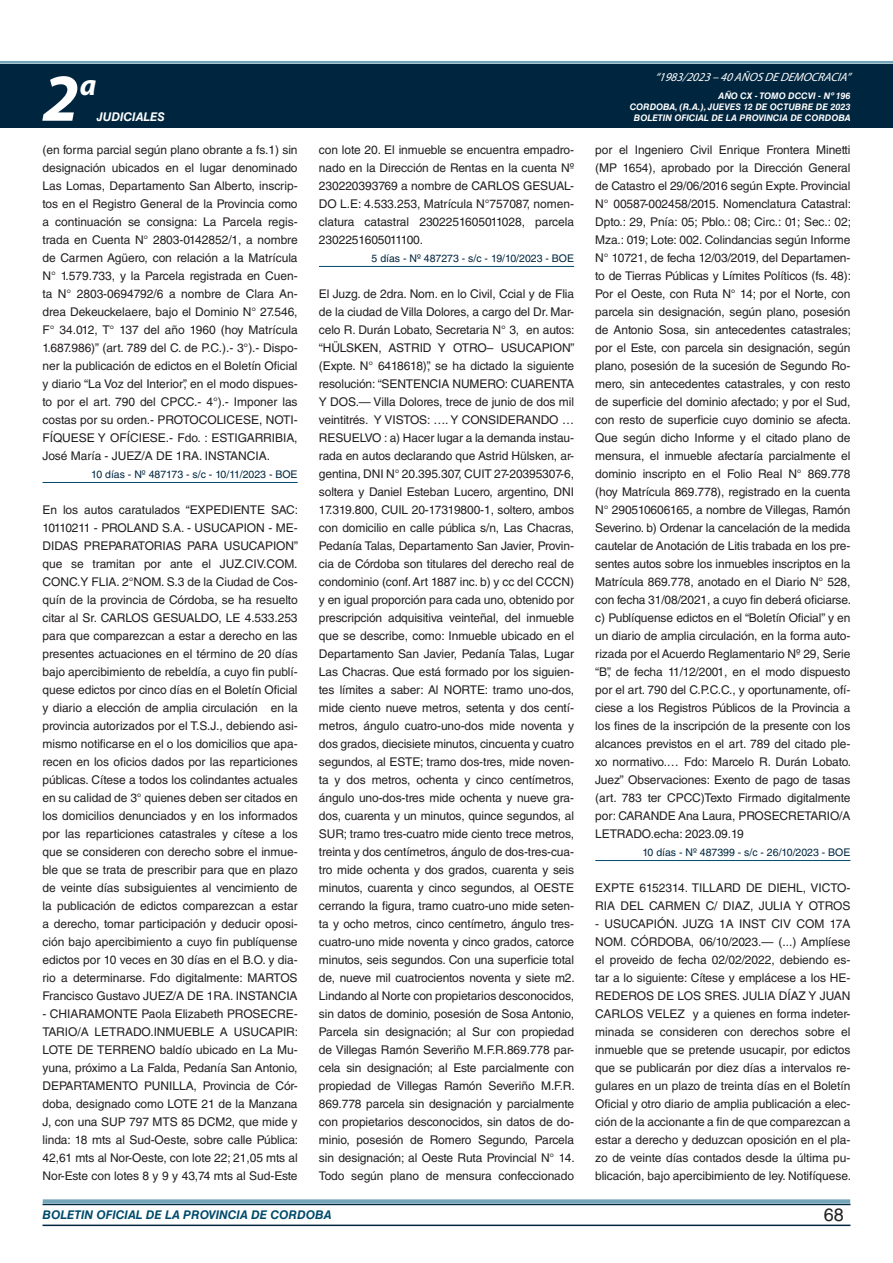
<style>
.page{position:relative;width:893px;height:1263px;background:#fff}
.page>*{position:absolute;margin:0;border:0;box-sizing:border-box;transform-origin:0 0}
.t1{font:italic 700 67.5px "Myriad Pro";color:#fff}
.t2{font:italic 700 30px "Myriad Pro";color:#fff}
.t3{font:18px "Helvetica LT Std";color:#231f20}
.TEXTO_BASE{font:12px/18px "Helvetica LT Std";letter-spacing:-.005em;color:#231f20;text-align:justify}
.t4{font:italic 700 12px "Helvetica LT Std";color:#004b6c}
.t5{font:italic 12px "Myriad Pro";color:#fff}
.t6{font:italic 700 12px "Helvetica LT Std";color:#fff}
.FECHA_DE_VENCIMIENTO{font:10.5px "Helvetica LT Std";color:#00263f}
.t7{font:italic 700 9px/10.8px "Helvetica LT Std";color:#fff;text-align:right}
</style>
<div class="page">
<div style="left:0;top:61px;width:893px;height:6px;background:#fff;opacity:.75"></div>
<div style="left:0;top:64px;width:893px;height:64px;background:#00263f"></div>
<hr style="left:43px;top:1224px;width:807px;height:2px;background:#00263f">
<div style="left:42px;top:1198px;width:809px;height:8px;background:#fff;opacity:.75"></div>
<hr style="left:43px;top:482px;width:255px;height:1px;background:#004b6c">
<hr style="left:319px;top:266px;width:255px;height:1px;background:#004b6c">
<hr style="left:595px;top:860px;width:255px;height:1px;background:#004b6c">
<p class="t5" style="left:655px;top:70px;width:197px">“ 1983/2023 – 40 AÑOS DE DEMOCRACIA”</p>
<h1 class="t1" style="left:43px;top:54px;width:38px">2</h1>
<h2 class="t2" style="left:80px;top:66px;width:18px">a</h2>
<p class="t7" style="left:630px;top:91px;width:222px">AÑO CX - TOMO DCCVI - Nº 196<br>CORDOBA, (R.A.), JUEVES 12 DE OCTUBRE DE 2023</p>
<p class="t6" style="left:97px;top:110px;width:70px">JUDICIALES</p>
<p class="t7" style="left:634px;top:112px;width:218px">BOLETIN OFICIAL DE LA PROVINCIA DE CORDOBA</p>
<p class="TEXTO_BASE" style="left:43px;top:141px;width:257px">(en forma parcial según plano obrante a fs.1) sin designación ubicados en el lugar denominado Las Lomas, Departamento San Alberto, inscrip&shy;tos en el Registro General de la Provincia como a continuación se consigna: La Parcela regis&shy;trada en Cuenta N° 2803-0142852/1, a nombre de Carmen Agüero, con relación a la Matrícula N° 1.579.733, y la Parcela registrada en Cuen&shy;ta N° 2803-0694792/6 a nombre de Clara An&shy;drea Dekeuckelaere, bajo el Dominio N° 27.546, F° 34.012, T° 137 del año 1960 (hoy Matrícula 1.687.986)” (art. 789 del C. de P.C.).- 3°).- Dispo&shy;ner la publicación de edictos en el Boletín Oficial y diario “La Voz del Interior”, en el modo dispues&shy;to por el art. 790 del CPCC.- 4°).- Imponer las costas por su orden.- PROTOCOLICESE, NOTI-FÍQUESE Y OFÍCIESE.- Fdo. : ESTIGARRIBIA, José María - JUEZ/A DE 1RA. INSTANCIA.</p>
<p class="FECHA_DE_VENCIMIENTO" style="left:91px;top:468px;width:208px">10 días - Nº 487173 - s/c - 10/11/2023 - BOE</p>
<p class="TEXTO_BASE" style="left:43px;top:501px;width:257px">En los autos caratulados “EXPEDIENTE SAC:<br>10110211 - PROLAND S.A. - USUCAPION - ME-DIDAS PREPARATORIAS PARA USUCAPION” que se tramitan por ante el JUZ.CIV.COM.<br>CONC.Y FLIA. 2°NOM. S.3 de la Ciudad de Cos&shy;quín de la provincia de Córdoba, se ha resuelto citar al Sr. CARLOS GESUALDO, LE 4.533.253 para que comparezcan a estar a derecho en las presentes actuaciones en el término de 20 días bajo apercibimiento de rebeldía, a cuyo fin publí&shy;quese edictos por cinco días en el Boletín Oficial y diario a elección de amplia circulación en la provincia autorizados por el T.S.J., debiendo asi&shy;mismo notificarse en el o los domicilios que apa&shy;recen en los oficios dados por las reparticiones públicas. Cítese a todos los colindantes actuales en su calidad de 3° quienes deben ser citados en los domicilios denunciados y en los informados por las reparticiones catastrales y cítese a los que se consideren con derecho sobre el inmue&shy;ble que se trata de prescribir para que en plazo de veinte días subsiguientes al vencimiento de la publicación de edictos comparezcan a estar a derecho, tomar participación y deducir oposi&shy;ción bajo apercibimiento a cuyo fin publíquense edictos por 10 veces en 30 días en el B.O. y dia&shy;rio a determinarse. Fdo digitalmente: MARTOS Francisco Gustavo JUEZ/A DE 1RA. INSTANCIA</p>
<p class="TEXTO_BASE" style="left:43px;top:1005px;width:257px">- CHIARAMONTE Paola Elizabeth PROSECRE-TARIO/A LETRADO.INMUEBLE A USUCAPIR:<br>LOTE DE TERRENO baldío ubicado en La Mu&shy;yuna, próximo a La Falda, Pedanía San Antonio, DEPARTAMENTO PUNILLA, Provincia de Cór&shy;doba, designado como LOTE 21 de la Manzana J, con una SUP 797 MTS 85 DCM2, que mide y linda: 18 mts al Sud-Oeste, sobre calle Pública:<br>42,61 mts al Nor-Oeste, con lote 22; 21,05 mts al Nor-Este con lotes 8 y 9 y 43,74 mts al Sud-Este</p>
<p class="TEXTO_BASE" style="left:319px;top:141px;width:257px">con lote 20. El inmueble se encuentra empadro&shy;nado en la Dirección de Rentas en la cuenta Nº 230220393769 a nombre de CARLOS GESUAL-DO L.E: 4.533.253, Matrícula N°757087, nomen&shy;clatura catastral 2302251605011028, parcela 2302251605011100.</p>
<p class="FECHA_DE_VENCIMIENTO" style="left:372px;top:252px;width:204px">5 días - Nº 487273 - s/c - 19/10/2023 - BOE</p>
<p class="TEXTO_BASE" style="left:319px;top:285px;width:257px">El Juzg. de 2dra. Nom. en lo Civil, Ccial y de Flia de la ciudad de Villa Dolores, a cargo del Dr. Mar&shy;celo R. Durán Lobato, Secretaria N° 3, en autos: “HÜLSKEN, ASTRID Y OTRO– USUCAPION” (Expte. N° 6418618)”, se ha dictado la siguiente resolución: “SENTENCIA NUMERO: CUARENTA Y DOS.— Villa Dolores, trece de junio de dos mil veintitrés. Y VISTOS: …. Y CONSIDERANDO … RESUELVO : a) Hacer lugar a la demanda instau&shy;rada en autos declarando que Astrid Hülsken, ar&shy;gentina, DNI N° 20.395.307, CUIT 27-20395307-6, soltera y Daniel Esteban Lucero, argentino, DNI 17.319.800, CUIL 20-17319800-1, soltero, ambos con domicilio en calle pública s/n, Las Chacras, Pedanía Talas, Departamento San Javier, Provin&shy;cia de Córdoba son titulares del derecho real de condominio (conf. Art 1887 inc. b) y cc del CCCN) y en igual proporción para cada uno, obtenido por prescripción adquisitiva veinteñal, del inmueble que se describe, como: Inmueble ubicado en el Departamento San Javier, Pedanía Talas, Lugar Las Chacras. Que está formado por los siguien&shy;tes límites a saber: Al NORTE: tramo uno-dos, mide ciento nueve metros, setenta y dos centí&shy;metros, ángulo cuatro-uno-dos mide noventa y dos grados, diecisiete minutos, cincuenta y cuatro segundos, al ESTE; tramo dos-tres, mide noven&shy;ta y dos metros, ochenta y cinco centímetros, ángulo uno-dos-tres mide ochenta y nueve gra&shy;dos, cuarenta y un minutos, quince segundos, al SUR; tramo tres-cuatro mide ciento trece metros, treinta y dos centímetros, ángulo de dos-tres-cua&shy;tro mide ochenta y dos grados, cuarenta y seis minutos, cuarenta y cinco segundos, al OESTE cerrando la figura, tramo cuatro-uno mide seten&shy;ta y ocho metros, cinco centímetro, ángulo tres&shy;cuatro-uno mide noventa y cinco grados, catorce minutos, seis segundos. Con una superficie total de, nueve mil cuatrocientos noventa y siete m2.<br>Lindando al Norte con propietarios desconocidos, sin datos de dominio, posesión de Sosa Antonio, Parcela sin designación; al Sur con propiedad de Villegas Ramón Severiño M.F.R.869.778 par&shy;cela sin designación; al Este parcialmente con propiedad de Villegas Ramón Severiño M.F.R.<br>869.778 parcela sin designación y parcialmente con propietarios desconocidos, sin datos de do&shy;minio, posesión de Romero Segundo, Parcela sin designación; al Oeste Ruta Provincial N° 14.<br>Todo según plano de mensura confeccionado</p>
<p class="TEXTO_BASE" style="left:595px;top:141px;width:257px">por el Ingeniero Civil Enrique Frontera Minetti (MP 1654), aprobado por la Dirección General de Catastro el 29/06/2016 según Expte. Provincial N° 00587-002458/2015. Nomenclatura Catastral:<br>Dpto.: 29, Pnía: 05; Pblo.: 08; Circ.: 01; Sec.: 02; Mza.: 019; Lote: 002. Colindancias según Informe N° 10721, de fecha 12/03/2019, del Departamen&shy;to de Tierras Públicas y Límites Políticos (fs. 48):<br>Por el Oeste, con Ruta N° 14; por el Norte, con parcela sin designación, según plano, posesión de Antonio Sosa, sin antecedentes catastrales; por el Este, con parcela sin designación, según plano, posesión de la sucesión de Segundo Ro&shy;mero, sin antecedentes catastrales, y con resto de superficie del dominio afectado; y por el Sud, con resto de superficie cuyo dominio se afecta.<br>Que según dicho Informe y el citado plano de mensura, el inmueble afectaría parcialmente el dominio inscripto en el Folio Real N° 869.778 (hoy Matrícula 869.778), registrado en la cuenta N° 290510606165, a nombre de Villegas, Ramón Severino. b) Ordenar la cancelación de la medida cautelar de Anotación de Litis trabada en los pre&shy;sentes autos sobre los inmuebles inscriptos en la Matrícula 869.778, anotado en el Diario N° 528, con fecha 31/08/2021, a cuyo fin deberá oficiarse. c) Publíquense edictos en el “Boletín Oficial” y en un diario de amplia circulación, en la forma auto&shy;rizada por el Acuerdo Reglamentario Nº 29, Serie “B”, de fecha 11/12/2001, en el modo dispuesto por el art. 790 del C.P.C.C., y oportunamente, ofí&shy;ciese a los Registros Públicos de la Provincia a los fines de la inscripción de la presente con los alcances previstos en el art. 789 del citado ple&shy;xo normativo.… Fdo: Marcelo R. Durán Lobato.<br>Juez” Observaciones: Exento de pago de tasas (art. 783 ter CPCC)Texto Firmado digitalmente por: CARANDE Ana Laura, PROSECRETARIO/A LETRADO.echa: 2023.09.19</p>
<p class="FECHA_DE_VENCIMIENTO" style="left:642px;top:846px;width:210px">10 días - Nº 487399 - s/c - 26/10/2023 - BOE</p>
<p class="TEXTO_BASE" style="left:595px;top:879px;width:257px">EXPTE 6152314. TILLARD DE DIEHL, VICTO-<br>RIA DEL CARMEN C/ DIAZ, JULIA Y OTROS</p>
<p class="TEXTO_BASE" style="left:595px;top:915px;width:257px">- USUCAPIÓN. JUZG 1A INST CIV COM 17A NOM. CÓRDOBA, 06/10/2023.— (...) Amplíese el proveido de fecha 02/02/2022, debiendo es&shy;tar a lo siguiente: Cítese y emplácese a los HE-REDEROS DE LOS SRES. JULIA DÍAZ Y JUAN CARLOS VELEZ y a quienes en forma indeter&shy;minada se consideren con derechos sobre el inmueble que se pretende usucapir, por edictos que se publicarán por diez días a intervalos re&shy;gulares en un plazo de treinta días en el Boletín Oficial y otro diario de amplia publicación a elec&shy;ción de la accionante a fin de que comparezcan a estar a derecho y deduzcan oposición en el pla&shy;zo de veinte días contados desde la última pu&shy;blicación, bajo apercibimiento de ley. Notifíquese.</p>
<p class="t4" style="left:43px;top:1208px;width:290px">BOLETIN OFICIAL DE LA PROVINCIA DE CORDOBA</p>
<h3 class="t3" style="left:824px;top:1204px;width:22px">68</h3>
</div>
